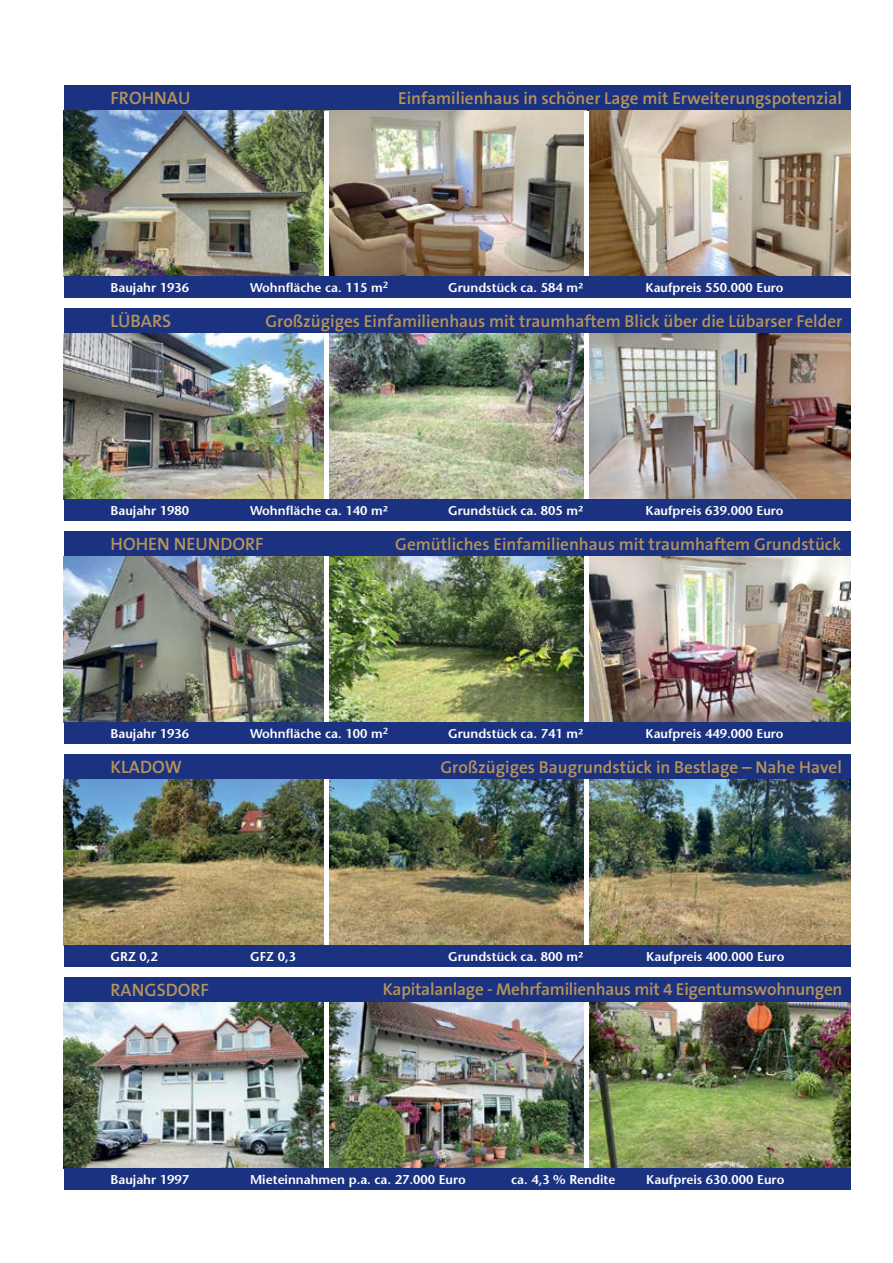
<style>
.page{position:relative;width:893px;height:1263px;background:#fff}
.page>*{position:absolute;margin:0;border:0;box-sizing:border-box;transform-origin:0 0}
.t1{font:600 18px "The Sans B6";color:#b69459}
.t2{font:600 17.25px "The Sans B6";color:#b69459}
.t3{font:600 12.75px "Stone Sans";color:#fff}
</style>
<div class="page">
<div style="left:64px;top:977px;width:786px;height:25px;background:#1b3281"></div>
<img style="left:589px;top:1002px;width:261px;height:166px">
<img style="left:329px;top:1002px;width:255px;height:166px">
<img style="left:64px;top:1002px;width:260px;height:166px">
<div style="left:64px;top:1168px;width:786px;height:21px;background:#1b3281"></div>
<div style="left:64px;top:85px;width:786px;height:26px;background:#1b3281"></div>
<img style="left:589px;top:111px;width:261px;height:165px">
<img style="left:329px;top:111px;width:255px;height:165px">
<img style="left:64px;top:111px;width:260px;height:165px">
<div style="left:64px;top:276px;width:786px;height:22px;background:#1b3281"></div>
<div style="left:64px;top:754px;width:786px;height:25px;background:#1b3281"></div>
<img style="left:64px;top:779px;width:786px;height:166px">
<hr style="left:325px;top:779px;width:4px;height:180px;background:#fff">
<div style="left:584px;top:779px;width:5px;height:180px;background:#fff"></div>
<div style="left:64px;top:945px;width:786px;height:21px;background:#1b3281"></div>
<div style="left:64px;top:531px;width:786px;height:25px;background:#1b3281"></div>
<img style="left:64px;top:556px;width:260px;height:166px">
<img style="left:329px;top:556px;width:255px;height:166px">
<img style="left:589px;top:556px;width:261px;height:166px">
<div style="left:64px;top:722px;width:786px;height:21px;background:#1b3281"></div>
<div style="left:64px;top:308px;width:786px;height:25px;background:#1b3281"></div>
<img style="left:589px;top:333px;width:261px;height:166px">
<img style="left:64px;top:333px;width:520px;height:166px">
<hr style="left:325px;top:333px;width:4px;height:180px;background:#fff">
<div style="left:64px;top:499px;width:786px;height:22px;background:#1b3281"></div>
<h1 class="t1" style="left:111px;top:89px;width:81px">FROHNAU</h1>
<h2 class="t2" style="left:398px;top:89px;width:445px">Einfamilienhaus in schöner Lage mit Erweiterungspotenzial</h2>
<p class="t3" style="left:111px;top:280px;width:80px">Baujahr 1936</p>
<p class="t3" style="left:250px;top:280px;width:139px">Wohnfläche ca. 115 m<sup>2</sup></p>
<p class="t3" style="left:448px;top:280px;width:137px">Grundstück ca. 584 m²</p>
<p class="t3" style="left:645px;top:280px;width:140px">Kaufpreis 550.000 Euro</p>
<h1 class="t1" style="left:111px;top:312px;width:62px">LÜBARS</h1>
<h2 class="t2" style="left:266px;top:312px;width:578px">Großzügiges Einfamilienhaus mit traumhaftem Blick über die Lübarser Felder</h2>
<p class="t3" style="left:111px;top:503px;width:80px">Baujahr 1980</p>
<p class="t3" style="left:250px;top:503px;width:140px">Wohnfläche ca. 140 m²</p>
<p class="t3" style="left:448px;top:503px;width:137px">Grundstück ca. 805 m²</p>
<p class="t3" style="left:645px;top:503px;width:140px">Kaufpreis 639.000 Euro</p>
<h1 class="t1" style="left:111px;top:535px;width:155px">HOHEN NEUNDORF</h1>
<h2 class="t2" style="left:395px;top:535px;width:447px">Gemütliches Einfamilienhaus mit traumhaftem Grundstück</h2>
<p class="t3" style="left:111px;top:726px;width:80px">Baujahr 1936</p>
<p class="t3" style="left:250px;top:726px;width:139px">Wohnfläche ca. 100 m<sup>2</sup></p>
<p class="t3" style="left:448px;top:726px;width:137px">Grundstück ca. 741 m²</p>
<p class="t3" style="left:645px;top:726px;width:140px">Kaufpreis 449.000 Euro</p>
<h1 class="t1" style="left:111px;top:757px;width:73px">KLADOW</h1>
<h2 class="t2" style="left:440px;top:758px;width:403px">Großzügiges Baugrundstück in Bestlage – Nahe Havel</h2>
<p class="t3" style="left:111px;top:948px;width:49px">GRZ 0,2</p>
<p class="t3" style="left:250px;top:948px;width:47px">GFZ 0,3</p>
<p class="t3" style="left:448px;top:948px;width:137px">Grundstück ca. 800 m²</p>
<p class="t3" style="left:646px;top:948px;width:140px">Kaufpreis 400.000 Euro</p>
<h1 class="t1" style="left:111px;top:980px;width:100px">RANGSDORF</h1>
<h2 class="t2" style="left:383px;top:981px;width:461px">Kapitalanlage - Mehrfamilienhaus mit 4 Eigentumswohnungen</h2>
<p class="t3" style="left:111px;top:1171px;width:80px">Baujahr 1997</p>
<p class="t3" style="left:250px;top:1171px;width:217px">Mieteinnahmen p.a. ca. 27.000 Euro</p>
<p class="t3" style="left:511px;top:1171px;width:106px">ca. 4,3 % Rendite</p>
<p class="t3" style="left:646px;top:1171px;width:140px">Kaufpreis 630.000 Euro</p>
</div>
